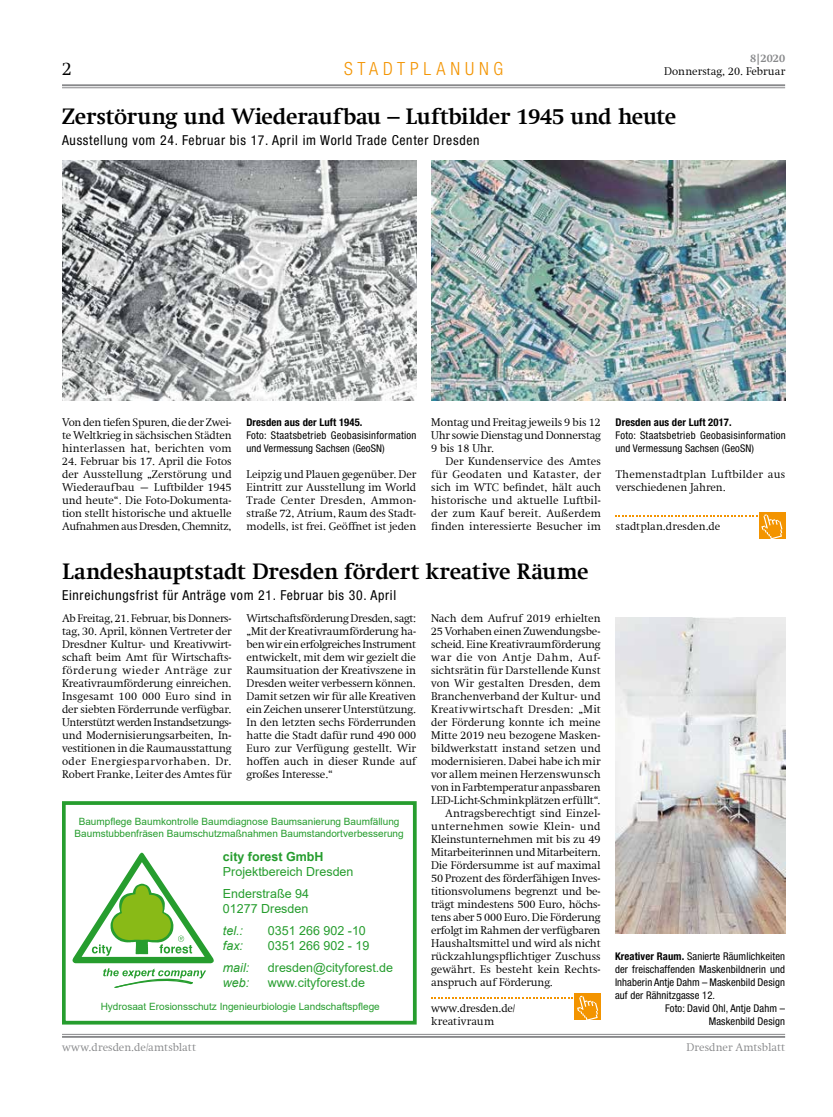
<style>
.page{position:relative;width:833px;height:1117px;background:#fff}
.page>*{position:absolute;margin:0;border:0;box-sizing:border-box;transform-origin:0 0}
.Über-3spaltig{font:700 22.5px "Swift Com";letter-spacing:-.015em;color:#000}
.t1{font:300 18.75px "Swift Com";color:#000}
.Rubriktitel{font:300 condensed 18.12px "Helvetica Neue";letter-spacing:.27em;color:#f39400}
.Unterüber{font:condensed 13.75px "Helvetica Neue";letter-spacing:.05em;color:#000}
.t2{font:12.5px/15px "Arial";color:#269d2e}
.t3{font:italic 12.5px "Arial";color:#269d2e}
.Fliesstext{font:300 11.25px/13px "Swift Com";letter-spacing:-.005em;color:#000;text-align:justify}
.Fliesstext_Einzug{font:300 11.25px/13px "Swift Com";letter-spacing:.01em;color:#000;text-align:justify}
.t4{font:300 11.25px "Swift Com";letter-spacing:.005em;color:#87888a}
.t5{font:700 11.25px "Swift Com";color:#87888a}
.Bildunterschrift{font:condensed 10.62px/13px "Helvetica Neue";letter-spacing:.03em;color:#000}
.Bildunterschrift-2{font:condensed 10.62px/13px "Helvetica Neue";letter-spacing:.01em;color:#000;text-align:justify}
.t6{font:10px/12px "Arial";color:#269d2e;text-align:center}
.s1{font-weight:700}
</style>
<div class="page">
<hr style="left:62px;top:87px;width:723px;height:1px;background:#87888a">
<hr style="left:62px;top:84px;width:723px;height:2px;background:#87888a">
<hr style="left:62px;top:1033px;width:723px;height:1px;background:#87888a">
<hr style="left:62px;top:1035px;width:723px;height:2px;background:#87888a">
<img style="left:615px;top:617px;width:170px;height:316px">
<img style="left:62px;top:161px;width:354px;height:239px">
<img style="left:431px;top:161px;width:354px;height:239px">
<div style="left:759px;top:512px;width:26px;height:26px;background:#f39400"></div>
<svg style="left:615px;top:514px;width:167px;height:25px"></svg>
<svg style="left:72px;top:852px;width:142px;height:135px"></svg>
<div style="left:62px;top:801px;width:354px;height:223px;border:4px solid #269d2e"></div>
<div style="left:575px;top:993px;width:26px;height:26px;background:#f39400"></div>
<svg style="left:431px;top:995px;width:167px;height:25px"></svg>
<h2 class="t1" style="left:62px;top:58px;width:12px">2</h2>
<p class="Rubriktitel" style="left:344px;top:58px;width:161px">STADTPLANUNG</p>
<p class="t5" style="left:750px;top:52px;width:36px">8|2020</p>
<p class="Fliesstext" style="left:664px;top:65px;width:122px">Donnerstag, 20. Februar</p>
<p class="Über-3spaltig" style="left:62px;top:103px;width:616px">Zerstörung und Wiederaufbau – Luftbilder 1945 und heute</p>
<p class="Unterüber" style="left:62px;top:132px;width:419px">Ausstellung vom 24. Februar bis 17. April im World Trade Center Dresden</p>
<p class="Fliesstext" style="left:62px;top:416px;width:171px">Von den tiefen Spuren, die der Zwei&shy;te Weltkrieg in sächsischen Städten hinterlassen hat, berichten vom</p>
<p class="Fliesstext" style="left:62px;top:455px;width:171px">24. Februar bis 17. April die Fotos der Ausstellung „Zerstörung und Wiederaufbau – Luftbilder 1945 und heute“. Die Foto-Dokumenta&shy;tion stellt historische und aktuelle Aufnahmen aus Dresden, Chemnitz,</p>
<p class="Fliesstext" style="left:431px;top:416px;width:171px">Montag und Freitag jeweils 9 bis 12<br>Uhr sowie Dienstag und Donnerstag 9 bis 18 Uhr.</p>
<p class="Fliesstext_Einzug" style="left:431px;top:455px;width:171px;text-indent:14px">Der Kundenservice des Amtes für Geodaten und Kataster, der sich im WTC befindet, hält auch historische und aktuelle Luftbil&shy;der zum Kauf bereit. Außerdem finden interessierte Besucher im</p>
<p class="Bildunterschrift" style="left:246px;top:416px;width:172px"><span class="s1">Dresden aus der Luft 1945.<br></span>Foto: Staatsbetrieb Geobasisinformation und Vermessung Sachsen (GeoSN)</p>
<p class="Bildunterschrift" style="left:615px;top:416px;width:172px"><span class="s1">Dresden aus der Luft 2017.<br></span>Foto: Staatsbetrieb Geobasisinformation und Vermessung Sachsen (GeoSN)</p>
<p class="Fliesstext_Einzug" style="left:616px;top:468px;width:171px">Themenstadtplan Luftbilder aus verschiedenen Jahren.</p>
<p class="Fliesstext" style="left:616px;top:520px;width:106px">stadtplan.dresden.de</p>
<p class="Fliesstext" style="left:247px;top:468px;width:171px">Leipzig und Plauen gegenüber. Der Eintritt zur Ausstellung im World Trade Center Dresden, Ammon&shy;straße 72, Atrium, Raum des Stadt&shy;modells, ist frei. Geöffnet ist jeden</p>
<p class="Über-3spaltig" style="left:62px;top:558px;width:528px">Landeshauptstadt Dresden fördert kreative Räume</p>
<p class="Unterüber" style="left:62px;top:587px;width:336px">Einreichungsfrist für Anträge vom 21. Februar bis 30. April</p>
<p class="Fliesstext" style="left:62px;top:611px;width:171px">Ab Freitag, 21. Februar, bis Donners&shy;tag, 30. April, können Vertreter der Dresdner Kultur- und Kreativwirt&shy;schaft beim Amt für Wirtschafts&shy;förderung wieder Anträge zur Kreativraumförderung einreichen.<br>Insgesamt 100 000 Euro sind in der siebten Förderrunde verfügbar.<br>Unterstützt werden Instandsetzungs&shy;und Modernisierungsarbeiten, In&shy;vestitionen in die Raumausstattung oder Energiesparvorhaben. Dr.<br>Robert Franke, Leiter des Amtes für</p>
<p class="Fliesstext" style="left:246px;top:611px;width:171px">Wirtschaftsförderung Dresden, sagt: „Mit der Kreativraumförderung ha&shy;ben wir ein erfolgreiches Instrument entwickelt, mit dem wir gezielt die Raumsituation der Kreativszene in Dresden weiter verbessern können.<br>Damit setzen wir für alle Kreativen ein Zeichen unserer Unterstützung.<br>In den letzten sechs Förderrunden hatte die Stadt dafür rund 490 000<br>Euro zur Verfügung gestellt. Wir hoffen auch in dieser Runde auf großes Interesse.“</p>
<p class="Fliesstext" style="left:431px;top:611px;width:171px">Nach dem Aufruf 2019 erhielten 25 Vorhaben einen Zuwendungsbe&shy;scheid. Eine Kreativraumförderung war die von Antje Dahm, Auf&shy;sichtsrätin für Darstellende Kunst von Wir gestalten Dresden, dem Branchenverband der Kultur- und Kreativwirtschaft Dresden: „Mit der Förderung konnte ich meine Mitte 2019 neu bezogene Masken&shy;bildwerkstatt instand setzen und modernisieren. Dabei habe ich mir vor allem meinen Herzenswunsch von in Farbtemperatur anpassbaren LED-Licht-Schminkplätzen erfüllt“.</p>
<p class="Fliesstext_Einzug" style="left:431px;top:806px;width:171px;text-indent:14px">Antragsberechtigt sind Einzel&shy;unternehmen sowie Klein- und Kleinstunternehmen mit bis zu 49<br>Mitarbeiterinnen und Mitarbeitern.<br>Die Fördersumme ist auf maximal 50 Prozent des förderfähigen Inves&shy;titionsvolumens begrenzt und be&shy;trägt mindestens 500 Euro, höchs&shy;tens aber 5 000 Euro. Die Förderung erfolgt im Rahmen der verfügbaren Haushaltsmittel und wird als nicht rückzahlungspflichtiger Zuschuss gewährt. Es besteht kein Rechts&shy;anspruch auf Förderung.</p>
<p class="Fliesstext" style="left:431px;top:1001px;width:86px">www.dresden.de/</p>
<p class="Fliesstext" style="left:431px;top:1014px;width:65px">kreativraum</p>
<p class="t6" style="left:75px;top:815px;width:331px">Baumpflege Baumkontrolle Baumdiagnose Baumsanierung Baumfällung<br>Baumstubbenfräsen Baumschutzmaßnahmen Baumstandortverbesserung</p>
<p class="t2" style="left:223px;top:848px;width:132px"><span class="s1">city forest GmbH<br></span>Projektbereich Dresden</p>
<p class="t2" style="left:223px;top:886px;width:88px">Enderstraße 94<br>01277 Dresden</p>
<p class="t3" style="left:223px;top:922px;width:22px">tel.:</p>
<p class="t2" style="left:268px;top:923px;width:99px">0351 266 902 -10</p>
<p class="t3" style="left:223px;top:937px;width:22px">fax:</p>
<p class="t2" style="left:268px;top:938px;width:103px">0351 266 902 - 19</p>
<p class="t3" style="left:223px;top:959px;width:28px">mail:</p>
<p class="t2" style="left:268px;top:960px;width:127px">dresden@cityforest.de</p>
<p class="t3" style="left:223px;top:974px;width:28px">web:</p>
<p class="t2" style="left:268px;top:975px;width:99px">www.cityforest.de</p>
<p class="t6" style="left:101px;top:1000px;width:281px">Hydrosaat Erosionsschutz Ingenieurbiologie Landschaftspflege</p>
<p class="Bildunterschrift-2" style="left:615px;top:949px;width:172px"><span class="s1">Kreativer Raum.</span> Sanierte Räumlichkeiten der freischaffenden Maskenbildnerin und Inhaberin Antje Dahm – Maskenbild Design auf der Rähnitzgasse 12.</p>
<p class="Bildunterschrift-2" style="left:665px;top:1001px;width:121px">Foto: David Ohl, Antje Dahm –</p>
<p class="Bildunterschrift-2" style="left:709px;top:1014px;width:78px">Maskenbild Design</p>
<p class="t4" style="left:62px;top:1040px;width:135px">www.dresden.de/amtsblatt</p>
<p class="t4" style="left:686px;top:1040px;width:100px">Dresdner Amtsblatt</p>
</div>
